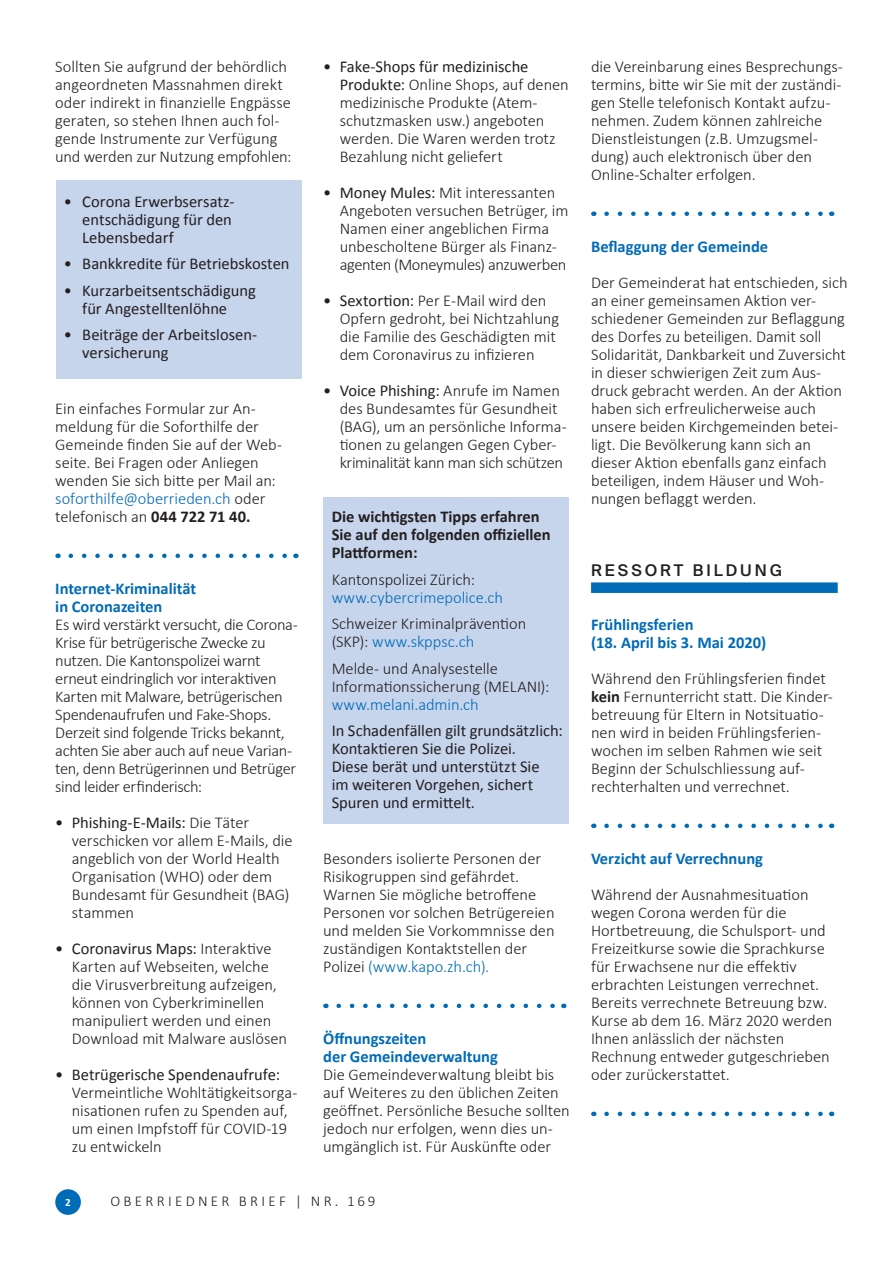
<style>
.page{position:relative;width:893px;height:1263px;background:#fff}
.page>*{position:absolute;margin:0;border:0;box-sizing:border-box;transform-origin:0 0}
.t1{font:300 16.5px/18px "Calibri";letter-spacing:-.005em;color:#231f20}
.t2{font:16.5px/18px "Calibri";color:#231f20}
.t3{font:300 16.5px/18px "Calibri";letter-spacing:-.025em;color:#231f20}
.t4{font:700 16.5px/18px "Calibri";color:#006bb7}
.t5{font:700 16.5px/18px "Calibri";color:#231f20}
.t6{font:300 16.5px "Calibri";color:#006bb7}
.t7{font:500 16.2px "Suisse Intl";letter-spacing:.18em;color:#231f20}
.t8{font:300 15px "Calibri";letter-spacing:.22em;color:#231f20}
.t9{font:700 11.1px "Calibri";color:#fff}
.s1{color:#006bb7}
.s2{font-weight:700}
.s3{font-weight:400}
</style>
<div class="page">
<div style="left:323px;top:497px;width:246px;height:326px;background:#c6d4ec"></div>
<div style="left:56px;top:180px;width:246px;height:198px;background:#c6d4ec"></div>
<div style="left:55px;top:1189px;width:26px;height:26px;background:#006bb7;border-radius:50%"></div>
<div style="left:591px;top:582px;width:247px;height:11px;background:#006bb7"></div>
<svg style="left:606px;top:824px;width:217px;height:4px"></svg>
<svg style="left:606px;top:1112px;width:217px;height:4px"></svg>
<svg style="left:71px;top:554px;width:216px;height:4px"></svg>
<svg style="left:339px;top:1004px;width:216px;height:4px"></svg>
<svg style="left:606px;top:212px;width:217px;height:4px"></svg>
<p class="t1" style="left:55px;top:57px;width:238px">Sollten Sie aufgrund der behördlich angeordneten Massnahmen direkt oder indirekt in finanzielle Engpässe geraten, so stehen Ihnen auch fol&shy;gende Instrumente zur Verfügung und werden zur Nutzung empfohlen:</p>
<p class="t2" style="left:82px;top:191px;width:154px;text-indent:-18px">• Corona Erwerbsersatz&shy;entschädigung für den<br>Lebensbedarf</p>
<p class="t2" style="left:64px;top:254px;width:227px">• Bankkredite für Betriebskosten</p>
<p class="t2" style="left:82px;top:280px;width:175px;text-indent:-18px">• Kurzarbeitsentschädigung für Angestelltenlöhne</p>
<p class="t2" style="left:82px;top:325px;width:177px;text-indent:-18px">• Beiträge der Arbeitslosen&shy;versicherung</p>
<p class="t1" style="left:55px;top:399px;width:228px">Ein einfaches Formular zur An&shy;meldung für die Soforthilfe der<br>Gemeinde finden Sie auf der Web&shy;seite. Bei Fragen oder Anliegen wenden Sie sich bitte per Mail an: <span class="s1">soforthilfe@oberrieden.ch</span> oder telefonisch an <span class="s2">044 722 71 40.</span></p>
<p class="t4" style="left:55px;top:579px;width:142px">Internet-Kriminalität in Coronazeiten</p>
<p class="t3" style="left:55px;top:615px;width:244px">Es wird verstärkt versucht, die Corona-Krise für betrügerische Zwecke zu nutzen. Die Kantonspolizei warnt erneut eindringlich vor interaktiven Karten mit Malware, betrügerischen Spendenaufrufen und Fake-Shops.<br>Derzeit sind folgende Tricks bekannt, achten Sie aber auch auf neue Varian&shy;ten, denn Betrügerinnen und Betrüger sind leider erfinderisch:</p>
<p class="t1" style="left:72px;top:813px;width:222px;text-indent:-16px"><span class="s3">• Phishing-E-Mails:</span> Die Täter verschicken vor allem E-Mails, die angeblich von der World Health<br>Organisation (WHO) oder dem<br>Bundesamt für Gesundheit (BAG) stammen</p>
<p class="t1" style="left:72px;top:939px;width:217px;text-indent:-16px"><span class="s3">• Coronavirus Maps:</span> Interaktive<br>Karten auf Webseiten, welche die Virusverbreitung aufzeigen, können von Cyberkriminellen manipuliert werden und einen<br>Download mit Malware auslösen</p>
<p class="t2" style="left:55px;top:1065px;width:226px">• Betrügerische Spendenaufrufe:</p>
<p class="t1" style="left:72px;top:1083px;width:227px">Vermeintliche Wohltätigkeitsorga&shy;nisationen rufen zu Spenden auf, um einen Impfstoff für COVID-19 zu entwickeln</p>
<p class="t1" style="left:340px;top:57px;width:231px;text-indent:-16px"><span class="s3">• Fake-Shops für medizinische<br>Produkte:</span> Online Shops, auf denen medizinische Produkte (Atem&shy;schutzmasken usw.) angeboten werden. Die Waren werden trotz<br>Bezahlung nicht geliefert</p>
<p class="t1" style="left:340px;top:183px;width:230px;text-indent:-16px"><span class="s3">• Money Mules:</span> Mit interessanten Angeboten versuchen Betrüger, im Namen einer angeblichen Firma unbescholtene Bürger als Finanz&shy;agenten (Moneymules) anzuwerben</p>
<p class="t1" style="left:340px;top:291px;width:221px;text-indent:-16px"><span class="s3">• Sextortion:</span> Per E-Mail wird den<br>Opfern gedroht, bei Nichtzahlung die Familie des Geschädigten mit dem Coronavirus zu infizieren</p>
<p class="t1" style="left:340px;top:381px;width:229px;text-indent:-16px"><span class="s3">• Voice Phishing:</span> Anrufe im Namen des Bundesamtes für Gesundheit (BAG), um an persönliche Informa&shy;tionen zu gelangen Gegen Cyber&shy;kriminalität kann man sich schützen</p>
<p class="t5" style="left:332px;top:507px;width:220px">Die wichtigsten Tipps erfahren<br>Sie auf den folgenden offiziellen<br>Plattformen:</p>
<p class="t1" style="left:332px;top:570px;width:145px">Kantonspolizei Zürich:</p>
<p class="t6" style="left:332px;top:587px;width:173px">www.cybercrimepolice.ch</p>
<p class="t1" style="left:332px;top:614px;width:196px">Schweizer Kriminalprävention (SKP): <span class="s1">www.skppsc.ch</span></p>
<p class="t1" style="left:332px;top:659px;width:219px">Melde- und Analysestelle<br>Informationssicherung (MELANI):</p>
<p class="t6" style="left:332px;top:694px;width:149px">www.melani.admin.ch</p>
<p class="t2" style="left:332px;top:721px;width:233px">In Schadenfällen gilt grundsätzlich:<br>Kontaktieren Sie die Polizei.<br>Diese berät und unterstützt Sie<br>im weiteren Vorgehen, sichert<br>Spuren und ermittelt.</p>
<p class="t1" style="left:323px;top:849px;width:233px">Besonders isolierte Personen der<br>Risikogruppen sind gefährdet.<br>Warnen Sie mögliche betroffene<br>Personen vor solchen Betrügereien und melden Sie Vorkommnisse den zuständigen Kontaktstellen der<br>Polizei <span class="s1">(www.kapo.zh.ch).</span></p>
<p class="t4" style="left:323px;top:1029px;width:176px">Öffnungszeiten<br>der Gemeindeverwaltung</p>
<p class="t1" style="left:323px;top:1065px;width:248px">Die Gemeindeverwaltung bleibt bis auf Weiteres zu den üblichen Zeiten geöffnet. Persönliche Besuche sollten jedoch nur erfolgen, wenn dies un&shy;umgänglich ist. Für Auskünfte oder</p>
<p class="t9" style="left:65px;top:1195px;width:7px">2</p>
<p class="t8" style="left:111px;top:1192px;width:266px">OBERRIEDNER BRIEF | NR. 169</p>
<p class="t1" style="left:591px;top:57px;width:253px">die Vereinbarung eines Besprechungs&shy;termins, bitte wir Sie mit der zuständi&shy;gen Stelle telefonisch Kontakt aufzu&shy;nehmen. Zudem können zahlreiche Dienstleistungen (z.B. Umzugsmel&shy;dung) auch elektronisch über den Online-Schalter erfolgen.</p>
<p class="t4" style="left:591px;top:237px;width:179px">Beflaggung der Gemeinde</p>
<p class="t1" style="left:591px;top:273px;width:258px">Der Gemeinderat hat entschieden, sich an einer gemeinsamen Aktion ver&shy;schiedener Gemeinden zur Beflaggung des Dorfes zu beteiligen. Damit soll Solidarität, Dankbarkeit und Zuversicht in dieser schwierigen Zeit zum Aus&shy;druck gebracht werden. An der Aktion haben sich erfreulicherweise auch unsere beiden Kirchgemeinden betei&shy;ligt. Die Bevölkerung kann sich an dieser Aktion ebenfalls ganz einfach beteiligen, indem Häuser und Woh&shy;nungen beflaggt werden.</p>
<p class="t7" style="left:591px;top:561px;width:192px">RESSORT BILDUNG</p>
<p class="t4" style="left:591px;top:615px;width:177px">Frühlingsferien<br>(18. April bis 3. Mai 2020)</p>
<p class="t1" style="left:591px;top:669px;width:243px">Während den Frühlingsferien findet <span class="s2">kein</span> Fernunterricht statt. Die Kinder&shy;betreuung für Eltern in Notsituatio&shy;nen wird in beiden Frühlingsferien&shy;wochen im selben Rahmen wie seit Beginn der Schulschliessung auf&shy;rechterhalten und verrechnet.</p>
<p class="t4" style="left:591px;top:849px;width:173px">Verzicht auf Verrechnung</p>
<p class="t1" style="left:591px;top:885px;width:243px">Während der Ausnahmesituation wegen Corona werden für die<br>Hortbetreuung, die Schulsport- und<br>Freizeitkurse sowie die Sprachkurse für Erwachsene nur die effektiv erbrachten Leistungen verrechnet.<br>Bereits verrechnete Betreuung bzw.<br>Kurse ab dem 16. März 2020 werden<br>Ihnen anlässlich der nächsten<br>Rechnung entweder gutgeschrieben oder zurückerstattet.</p>
</div>
